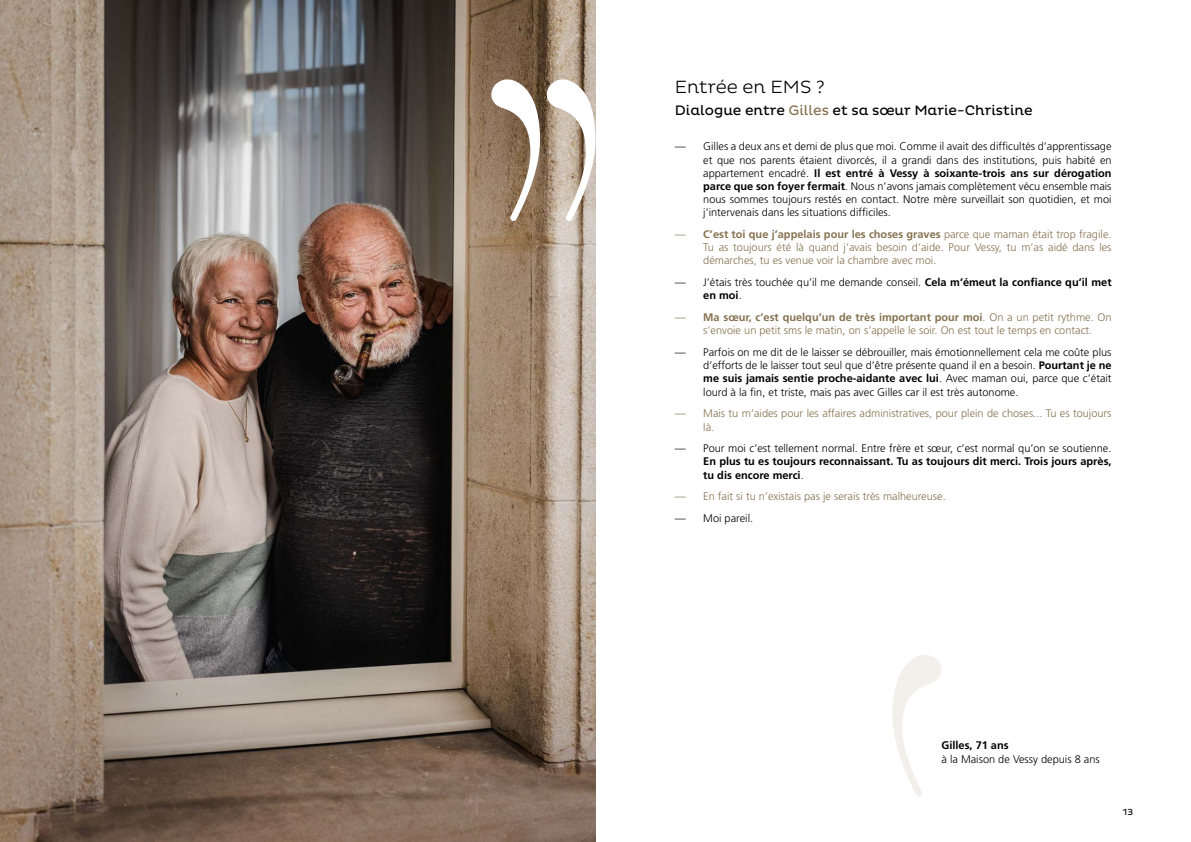
<style>
.page{position:relative;width:1191px;height:842px;background:#fff}
.page>*{position:absolute;margin:0;border:0;box-sizing:border-box;transform-origin:0 0}
.t1{font:300 18px "Pluto";color:#000}
.t2{font:14px "Pluto";color:#000}
.t3{font:300 11px/13.2px "Frutiger";color:#000;text-align:justify}
.t4{font:300 11px/13.2px "Frutiger";color:#85714f}
.t5{font:700 11px/13.2px "Frutiger";color:#000}
.t6{font:9px "Pluto";color:#000}
.s1{color:#85714f}
.s2{font-weight:700}
.s3{font-weight:300}
</style>
<div class="page">
<img style="left:0;top:0;width:595px;height:842px">
<svg style="left:490px;top:79px;width:105px;height:143px"></svg>
<svg style="left:892px;top:655px;width:49px;height:142px"></svg>
<h1 class="t1" style="left:675px;top:77px;width:151px">Entrée en EMS ?</h1>
<p class="t2" style="left:675px;top:102px;width:359px">Dialogue entre <span class="s1">Gilles</span> et sa sœur Marie-Christine</p>
<p class="t3" style="left:703px;top:140px;width:410px;text-indent:-28px">— Gilles a deux ans et demi de plus que moi. Comme il avait des difficultés d’apprentissage et que nos parents étaient divorcés, il a grandi dans des institutions, puis habité en appartement encadré. <span class="s2">Il est entré à Vessy à soixante-trois ans sur dérogation parce que son foyer fermait</span>. Nous n’avons jamais complètement vécu ensemble mais nous sommes toujours restés en contact. Notre mère surveillait son quotidien, et moi j’intervenais dans les situations difficiles.</p>
<p class="t4" style="left:703px;top:228px;width:410px;text-align:justify;text-indent:-28px">— <span class="s2">C’est toi que j’appelais pour les choses graves</span> parce que maman était trop fragile.<br>Tu as toujours été là quand j’avais besoin d’aide. Pour Vessy, tu m’as aidé dans les démarches, tu es venue voir la chambre avec moi.</p>
<p class="t3" style="left:703px;top:276px;width:410px;text-indent:-28px">— J’étais très touchée qu’il me demande conseil. <span class="s2">Cela m’émeut la confiance qu’il met en moi</span>.</p>
<p class="t4" style="left:703px;top:311px;width:410px;text-indent:-28px">— <span class="s2">Ma sœur, c’est quelqu’un de très important pour moi</span>. On a un petit rythme. On s’envoie un petit sms le matin, on s’appelle le soir. On est tout le temps en contact.</p>
<p class="t3" style="left:703px;top:346px;width:410px;text-indent:-28px">— Parfois on me dit de le laisser se débrouiller, mais émotionnellement cela me coûte plus d’efforts de le laisser tout seul que d’être présente quand il en a besoin. <span class="s2">Pourtant je ne me suis jamais sentie proche-aidante avec lui</span>. Avec maman oui, parce que c’était lourd à la fin, et triste, mais pas avec Gilles car il est très autonome.</p>
<p class="t4" style="left:703px;top:407px;width:410px;text-indent:-28px">— Mais tu m’aides pour les affaires administratives, pour plein de choses... Tu es toujours là.</p>
<p class="t3" style="left:675px;top:442px;width:438px">— Pour moi c’est tellement normal. Entre frère et sœur, c’est normal qu’on se soutienne.</p>
<p class="t5" style="left:703px;top:455px;width:410px">En plus tu es toujours reconnaissant. Tu as toujours dit merci. Trois jours après, tu dis encore merci<span class="s3">.</span></p>
<p class="t4" style="left:675px;top:490px;width:272px">— En fait si tu n’existais pas je serais très malheureuse.</p>
<p class="t3" style="left:675px;top:512px;width:80px">— Moi pareil.</p>
<p class="t5" style="left:941px;top:739px;width:69px">Gilles, 71 ans</p>
<p class="t3" style="left:941px;top:752px;width:160px">à la Maison de Vessy depuis 8 ans</p>
<p class="t6" style="left:1123px;top:807px;width:12px">13</p>
</div>
